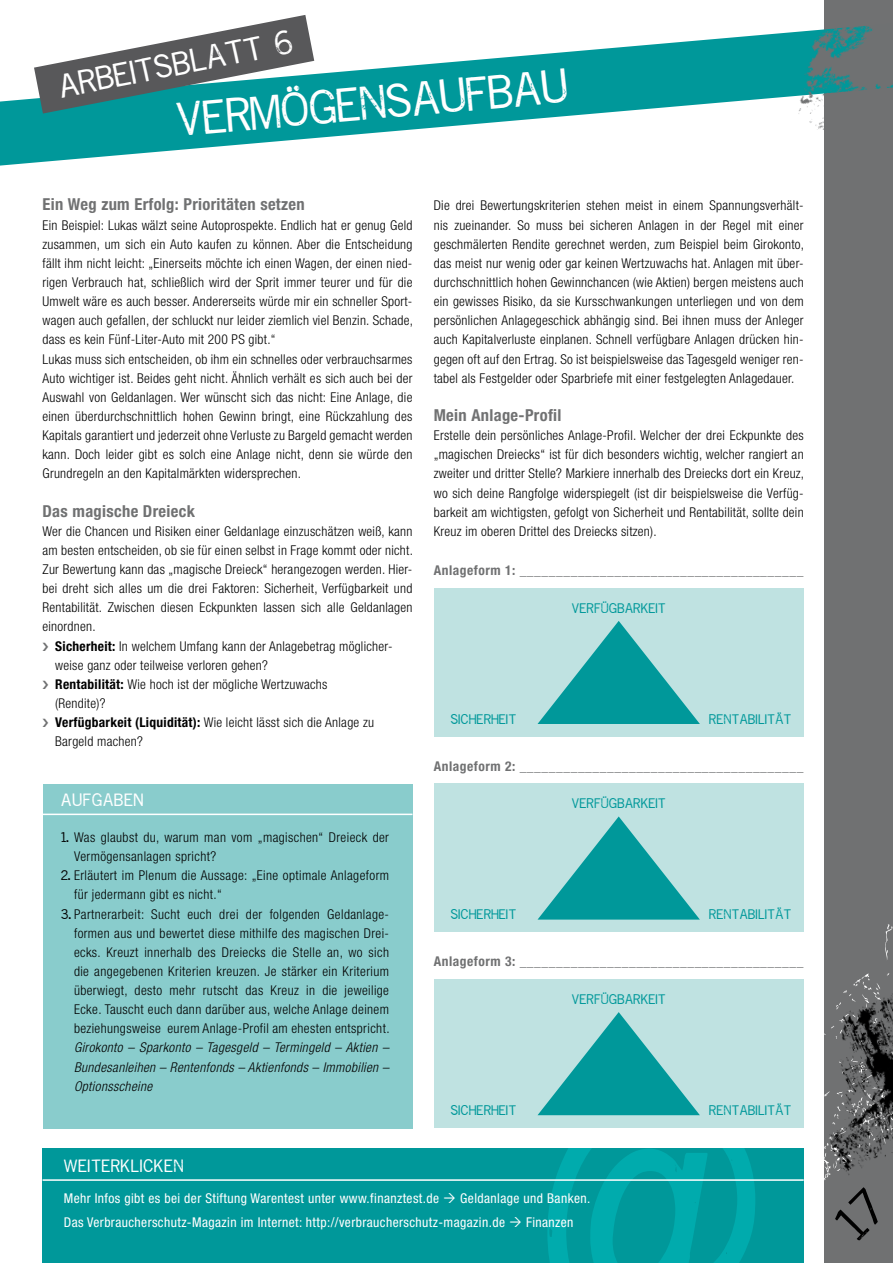
<style>
.page{position:relative;width:893px;height:1263px;background:#fff}
.page>*{position:absolute;margin:0;border:0;box-sizing:border-box;transform-origin:0 0}
.t1{font:36px "Reprise Stamp";color:#fff}
.t2{font:25.2px "Reprise Stamp";color:#fff}
.t3{font:700 condensed 16.5px "Helvetica Neue LT Std";letter-spacing:.02em;color:#707172}
.t4{font:300 condensed 13.5px/19.2px "Helvetica Neue LT Std";letter-spacing:.02em;color:#000}
.t5{font:condensed 13.5px/23.4px "Helvetica Neue LT Std";letter-spacing:.03em;color:#fff}
.t6{font:700 condensed 13.5px "Helvetica Neue LT Std";letter-spacing:.04em;color:#707172}
.t7{font:italic 300 condensed 13.5px/19.2px "Helvetica Neue LT Std";letter-spacing:.03em;color:#000;text-align:justify}
.t8{font:13.5px "Reprise Stamp";letter-spacing:.08em;color:#fff}
.t9{font:10.5px "Reprise Stamp";letter-spacing:.06em;color:#00989a}
.s1{font-weight:700}
.s2{font-family:"Reprise Stamp";font-weight:400;font-stretch:normal;font-size:10.5px}
</style>
<div class="page">
<div style="left:825px;top:0;width:68px;height:1263px;background:#707172"></div>
<svg style="left:885px;top:924px;width:8px;height:28px"></svg>
<svg style="left:0;top:33px;width:825px;height:133px;fill:#00989a"></svg>
<img style="left:784px;top:0;width:109px;height:130px">
<svg style="left:34px;top:15px;width:280px;height:99px"></svg>
<div style="left:43px;top:1148px;width:761px;height:115px;background:#00989a"></div>
<hr style="left:43px;top:1179px;width:761px;height:2px;background:#fff">
<div style="left:43px;top:784px;width:369px;height:345px;background:#89cccc"></div>
<hr style="left:43px;top:814px;width:369px;height:1px;background:#fff">
<div style="left:434px;top:979px;width:370px;height:149px;background:#bfe2e1"></div>
<svg style="left:537px;top:1012px;width:163px;height:103px"></svg>
<div style="left:434px;top:783px;width:370px;height:149px;background:#bfe2e1"></div>
<svg style="left:538px;top:816px;width:162px;height:103px"></svg>
<div style="left:434px;top:588px;width:370px;height:149px;background:#bfe2e1"></div>
<svg style="left:537px;top:621px;width:163px;height:103px"></svg>
<svg style="left:825px;top:973px;width:68px;height:207px"></svg>
<h2 class="t2" style="left:56px;top:68px;width:239px;rotate:-11deg">ARBEITSBLATT 6</h2>
<h1 class="t1" style="left:175px;top:93px;width:393px;rotate:-5deg">VERMÖGENSAUFBAU</h1>
<p class="t3" style="left:43px;top:195px;width:264px">Ein Weg zum Erfolg: Prioritäten setzen</p>
<p class="t4" style="left:43px;top:215px;width:372px">Ein Beispiel: Lukas wälzt seine Autoprospekte. Endlich hat er genug Geld zusammen, um sich ein Auto kaufen zu können. Aber die Entscheidung fällt ihm nicht leicht: „Einerseits möchte ich einen Wagen, der einen nied&shy;rigen Verbrauch hat, schließlich wird der Sprit immer teurer und für die Umwelt wäre es auch besser. Andererseits würde mir ein schneller Sport&shy;wagen auch gefallen, der schluckt nur leider ziemlich viel Benzin. Schade, dass es kein Fünf-Liter-Auto mit 200 PS gibt.“<br>Lukas muss sich entscheiden, ob ihm ein schnelles oder verbrauchsarmes Auto wichtiger ist. Beides geht nicht. Ähnlich verhält es sich auch bei der Auswahl von Geldanlagen. Wer wünscht sich das nicht: Eine Anlage, die einen überdurchschnittlich hohen Gewinn bringt, eine Rückzahlung des Kapitals garantiert und jederzeit ohne Verluste zu Bargeld gemacht werden kann. Doch leider gibt es solch eine Anlage nicht, denn sie würde den Grundregeln an den Kapitalmärkten widersprechen.</p>
<p class="t3" style="left:43px;top:501px;width:154px">Das magische Dreieck</p>
<p class="t4" style="left:43px;top:521px;width:371px">Wer die Chancen und Risiken einer Geldanlage einzuschätzen weiß, kann</p>
<p class="t4" style="left:43px;top:540px;width:372px">am besten entscheiden, ob sie für einen selbst in Frage kommt oder nicht.</p>
<p class="t4" style="left:43px;top:560px;width:371px">Zur Bewertung kann das „magische Dreieck“ herangezogen werden. Hier-</p>
<p class="t4" style="left:43px;top:579px;width:371px">bei dreht sich alles um die drei Faktoren: Sicherheit, Verfügbarkeit und</p>
<p class="t4" style="left:43px;top:598px;width:371px">Rentabilität. Zwischen diesen Eckpunkten lassen sich alle Geldanlagen</p>
<p class="t4" style="left:43px;top:617px;width:55px">einordnen.</p>
<p class="t4" style="left:55px;top:636px;width:337px"><span class="s1">Sicherheit:</span> In welchem Umfang kann der Anlagebetrag möglicher-</p>
<p class="t4" style="left:55px;top:655px;width:214px">weise ganz oder teilweise verloren gehen?</p>
<p class="t4" style="left:55px;top:674px;width:274px"><span class="s1">Rentabilität:</span> Wie hoch ist der mögliche Wertzuwachs</p>
<p class="t4" style="left:55px;top:693px;width:52px">(Rendite)?</p>
<p class="t4" style="left:55px;top:713px;width:320px"><span class="s1">Verfügbarkeit (Liquidität):</span> Wie leicht lässt sich die Anlage zu</p>
<p class="t4" style="left:55px;top:732px;width:89px">Bargeld machen?</p>
<p class="t8" style="left:61px;top:790px;width:84px">AUFGABEN</p>
<p class="t4" style="left:74px;top:827px;width:316px;text-indent:-13px"><span class="s2">1.</span> Was glaubst du, warum man vom „magischen“ Dreieck der<br>Vermögensanlagen spricht?</p>
<p class="t4" style="left:74px;top:866px;width:317px;text-indent:-13px"><span class="s2">2.</span> Erläutert im Plenum die Aussage: „Eine optimale Anlageform für jedermann gibt es nicht.“</p>
<p class="t4" style="left:74px;top:904px;width:317px;text-indent:-13px"><span class="s2">3.</span> Partnerarbeit: Sucht euch drei der folgenden Geldanlage&shy;formen aus und bewertet diese mithilfe des magischen Drei&shy;ecks. Kreuzt innerhalb des Dreiecks die Stelle an, wo sich die angegebenen Kriterien kreuzen. Je stärker ein Kriterium überwiegt, desto mehr rutscht das Kreuz in die jeweilige Ecke. Tauscht euch dann darüber aus, welche Anlage deinem beziehungsweise eurem Anlage-Profil am ehesten entspricht.</p>
<p class="t7" style="left:74px;top:1038px;width:316px">Girokonto – Sparkonto – Tagesgeld – Termingeld – Aktien – Bundesanleihen – Rentenfonds – Aktienfonds – Immobilien – Optionsscheine</p>
<p class="t8" style="left:64px;top:1155px;width:121px">WEITERKLICKEN</p>
<p class="t4" style="left:434px;top:196px;width:372px;text-align:justify">Die drei Bewertungskriterien stehen meist in einem Spannungsverhält&shy;nis zueinander. So muss bei sicheren Anlagen in der Regel mit einer geschmälerten Rendite gerechnet werden, zum Beispiel beim Girokonto, das meist nur wenig oder gar keinen Wertzuwachs hat. Anlagen mit über&shy;durchschnittlich hohen Gewinnchancen (wie Aktien) bergen meistens auch ein gewisses Risiko, da sie Kursschwankungen unterliegen und von dem persönlichen Anlagegeschick abhängig sind. Bei ihnen muss der Anleger auch Kapitalverluste einplanen. Schnell verfügbare Anlagen drücken hin&shy;gegen oft auf den Ertrag. So ist beispielsweise das Tagesgeld weniger ren&shy;tabel als Festgelder oder Sparbriefe mit einer festgelegten Anlagedauer.</p>
<p class="t3" style="left:434px;top:405px;width:129px">Mein Anlage-Profil</p>
<p class="t4" style="left:434px;top:426px;width:372px;text-align:justify">Erstelle dein persönliches Anlage-Profil. Welcher der drei Eckpunkte des „magischen Dreiecks“ ist für dich besonders wichtig, welcher rangiert an zweiter und dritter Stelle? Markiere innerhalb des Dreiecks dort ein Kreuz, wo sich deine Rangfolge widerspiegelt (ist dir beispielsweise die Verfüg&shy;barkeit am wichtigsten, gefolgt von Sicherheit und Rentabilität, sollte dein Kreuz im oberen Drittel des Dreiecks sitzen).</p>
<p class="t6" style="left:434px;top:562px;width:371px">Anlageform 1: _______________________________________</p>
<p class="t9" style="left:572px;top:600px;width:95px">VERFÜGBARKEIT</p>
<p class="t9" style="left:451px;top:711px;width:67px">SICHERHEIT</p>
<p class="t9" style="left:709px;top:711px;width:84px">RENTABILITÄT</p>
<p class="t6" style="left:434px;top:758px;width:371px">Anlageform 2: _______________________________________</p>
<p class="t9" style="left:572px;top:795px;width:95px">VERFÜGBARKEIT</p>
<p class="t9" style="left:451px;top:907px;width:67px">SICHERHEIT</p>
<p class="t9" style="left:709px;top:907px;width:84px">RENTABILITÄT</p>
<p class="t6" style="left:434px;top:953px;width:371px">Anlageform 3: _______________________________________</p>
<p class="t9" style="left:572px;top:991px;width:95px">VERFÜGBARKEIT</p>
<p class="t9" style="left:451px;top:1102px;width:67px">SICHERHEIT</p>
<p class="t9" style="left:709px;top:1102px;width:84px">RENTABILITÄT</p>
<p class="t5" style="left:64px;top:1187px;width:377px">Mehr Infos gibt es bei der Stiftung Warentest unter www.finanztest.de</p>
<p class="t5" style="left:64px;top:1187px;width:528px;text-indent:396px">Geldanlage und Banken.<br>Das Verbraucherschutz-Magazin im Internet: http://verbraucherschutz-magazin.de</p>
<p class="t5" style="left:526px;top:1210px;width:49px">Finanzen</p>
</div>
